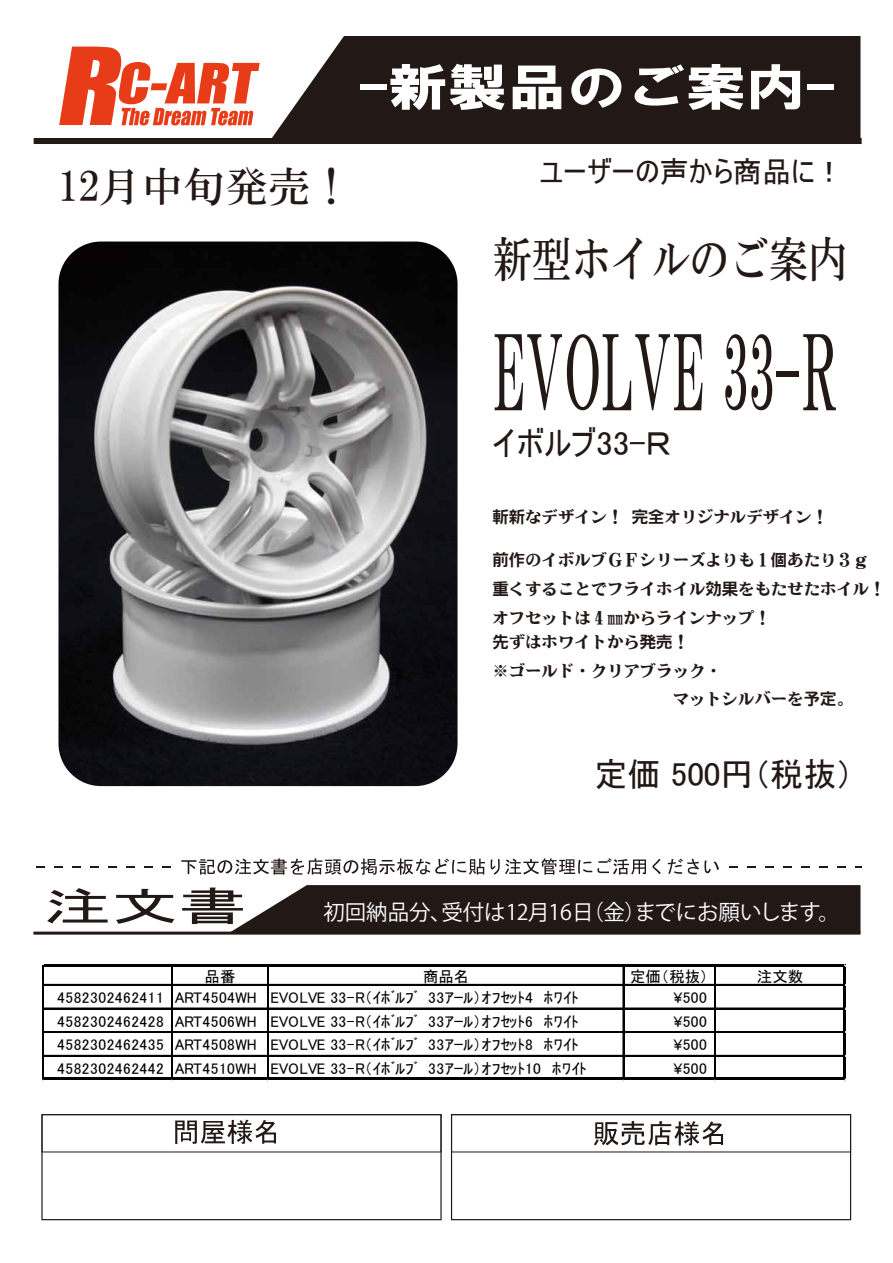
<style>
.page{position:relative;width:893px;height:1263px;background:#fff}
.page>*{position:absolute;margin:0;border:0;box-sizing:border-box;transform-origin:0 0}
.t1{font:103.65px "HGS Mincho B";color:#221815;scale:.53 1}
.t2{font:50.25px "HG Soei Kakugothic UB";color:#fff;scale:1.19 1}
.t3{font:47.85px "HGS Mincho B";color:#221815;scale:.82 1}
.t4{font:41.1px "HGS Mincho B";color:#221815}
.t5{font:33.3px "MS UI Gothic";color:#221815}
.t6{font:29.55px "MS UI Gothic";color:#221815}
.t7{font:21.45px "Koz Go Pro";color:#fff}
.t8{font:16.35px/29px "NIS COMIKS M9 S7 83 pv RKSJ H";color:#221815}
.t9{font:15.45px "MS P Gothic";letter-spacing:.025em;color:#040000}
</style>
<div class="page">
<svg style="left:272px;top:36px;width:588px;height:102px;background:#312825"></svg>
<svg style="left:47px;top:888px;width:61px;height:35px"></svg>
<svg style="left:116px;top:889px;width:58px;height:35px"></svg>
<svg style="left:182px;top:885px;width:678px;height:47px;background:#372e2b"></svg>
<div style="left:41px;top:1114px;width:401px;height:106px;border:1px solid #221815"></div>
<div style="left:42px;top:1114px;width:399px;height:38px;border:1px solid #221815"></div>
<div style="left:451px;top:1114px;width:400px;height:106px;border:1px solid #221815"></div>
<div style="left:451px;top:1114px;width:400px;height:38px;border:1px solid #221815"></div>
<svg style="left:175px;top:1119px;width:101px;height:25px"></svg>
<svg style="left:594px;top:1121px;width:129px;height:24px"></svg>
<svg style="left:181px;top:858px;width:304px;height:17px"></svg>
<svg style="left:491px;top:858px;width:155px;height:17px"></svg>
<svg style="left:652px;top:859px;width:9px;height:15px"></svg>
<svg style="left:668px;top:859px;width:51px;height:15px"></svg>
<svg style="left:59px;top:47px;width:201px;height:78px"></svg>
<div style="left:34px;top:138px;width:828px;height:6px;background:#221815"></div>
<hr style="left:33px;top:932px;width:827px;height:3px;background:#221815">
<hr style="left:44px;top:965px;width:801px;height:2px;background:#040000">
<hr style="left:44px;top:984px;width:799px;height:1px;background:#040000">
<hr style="left:44px;top:1008px;width:799px;height:1px;background:#040000">
<hr style="left:44px;top:1031px;width:799px;height:1px;background:#040000">
<hr style="left:44px;top:1032px;width:799px;height:1px;background:#040000">
<hr style="left:44px;top:1055px;width:799px;height:1px;background:#040000">
<hr style="left:43px;top:966px;width:1px;height:114px;background:#040000">
<hr style="left:171px;top:967px;width:1px;height:111px;background:#040000">
<hr style="left:172px;top:967px;width:1px;height:111px;background:#040000">
<hr style="left:267px;top:967px;width:1px;height:111px;background:#040000">
<hr style="left:623px;top:967px;width:1px;height:111px;background:#040000">
<hr style="left:714px;top:967px;width:1px;height:111px;background:#040000">
<hr style="left:715px;top:967px;width:1px;height:111px;background:#040000">
<hr style="left:44px;top:1078px;width:801px;height:2px;background:#040000">
<hr style="left:843px;top:967px;width:2px;height:113px;background:#040000">
<img style="left:58px;top:242px;width:400px;height:544px">
<h3 class="t4" style="left:58px;top:165px;width:296px">12月中旬発売！</h3>
<h2 class="t2" style="left:358px;top:62px;width:402px">-新製品のご案内-</h2>
<h3 class="t6" style="left:539px;top:157px;width:306px">ユーザーの声から商品に！</h3>
<h3 class="t6" style="left:513px;top:172px;width:306px">ユーザーの声から商品に！</h3>
<h3 class="t3" style="left:492px;top:235px;width:435px">新型ホイルのご案内</h3>
<h1 class="t1" style="left:492px;top:321px;width:653px">EVOLVE 33-R</h1>
<h3 class="t5" style="left:492px;top:426px;width:180px">イボルブ33-Ｒ</h3>
<p class="t8" style="left:492px;top:502px;width:337px">斬新なデザイン！ 完全オリジナルデザイン！</p>
<p class="t8" style="left:492px;top:546px;width:395px">前作のイボルブＧＦシリーズよりも 1 個あたり３ｇ重くすることでフライホイル効果をもたせたホイル！オフセットは 4 ㎜からラインナップ！</p>
<p class="t8" style="left:492px;top:627px;width:198px">先ずはホワイトから発売！</p>
<p class="t8" style="left:492px;top:656px;width:231px">※ゴールド・クリアブラック・</p>
<p class="t8" style="left:673px;top:684px;width:182px">マットシルバーを予定。</p>
<h3 class="t5" style="left:594px;top:757px;width:260px">定価 500円（税抜）</h3>
<h3 class="t7" style="left:323px;top:898px;width:518px">初回納品分、受付は12月16日（金）までにお願いします。</h3>
<p class="t9" style="left:205px;top:969px;width:32px">品番</p>
<p class="t9" style="left:423px;top:969px;width:48px">商品名</p>
<p class="t9" style="left:630px;top:969px;width:79px">定価（税抜）</p>
<p class="t9" style="left:757px;top:969px;width:48px">注文数</p>
<p class="t9" style="left:57px;top:989px;width:523px">4582302462411 ART4504WH EVOLVE 33-R（ｲﾎﾞﾙﾌﾞ 33ｱｰﾙ）ｵﾌｾｯﾄ4 ﾎﾜｲﾄ</p>
<p class="t9" style="left:673px;top:989px;width:35px">¥500</p>
<p class="t9" style="left:57px;top:1013px;width:523px">4582302462428 ART4506WH EVOLVE 33-R（ｲﾎﾞﾙﾌﾞ 33ｱｰﾙ）ｵﾌｾｯﾄ6 ﾎﾜｲﾄ</p>
<p class="t9" style="left:673px;top:1013px;width:35px">¥500</p>
<p class="t9" style="left:57px;top:1037px;width:523px">4582302462435 ART4508WH EVOLVE 33-R（ｲﾎﾞﾙﾌﾞ 33ｱｰﾙ）ｵﾌｾｯﾄ8 ﾎﾜｲﾄ</p>
<p class="t9" style="left:673px;top:1037px;width:35px">¥500</p>
<p class="t9" style="left:57px;top:1060px;width:531px">4582302462442 ART4510WH EVOLVE 33-R（ｲﾎﾞﾙﾌﾞ 33ｱｰﾙ）ｵﾌｾｯﾄ10 ﾎﾜｲﾄ</p>
<p class="t9" style="left:673px;top:1060px;width:35px">¥500</p>
</div>
